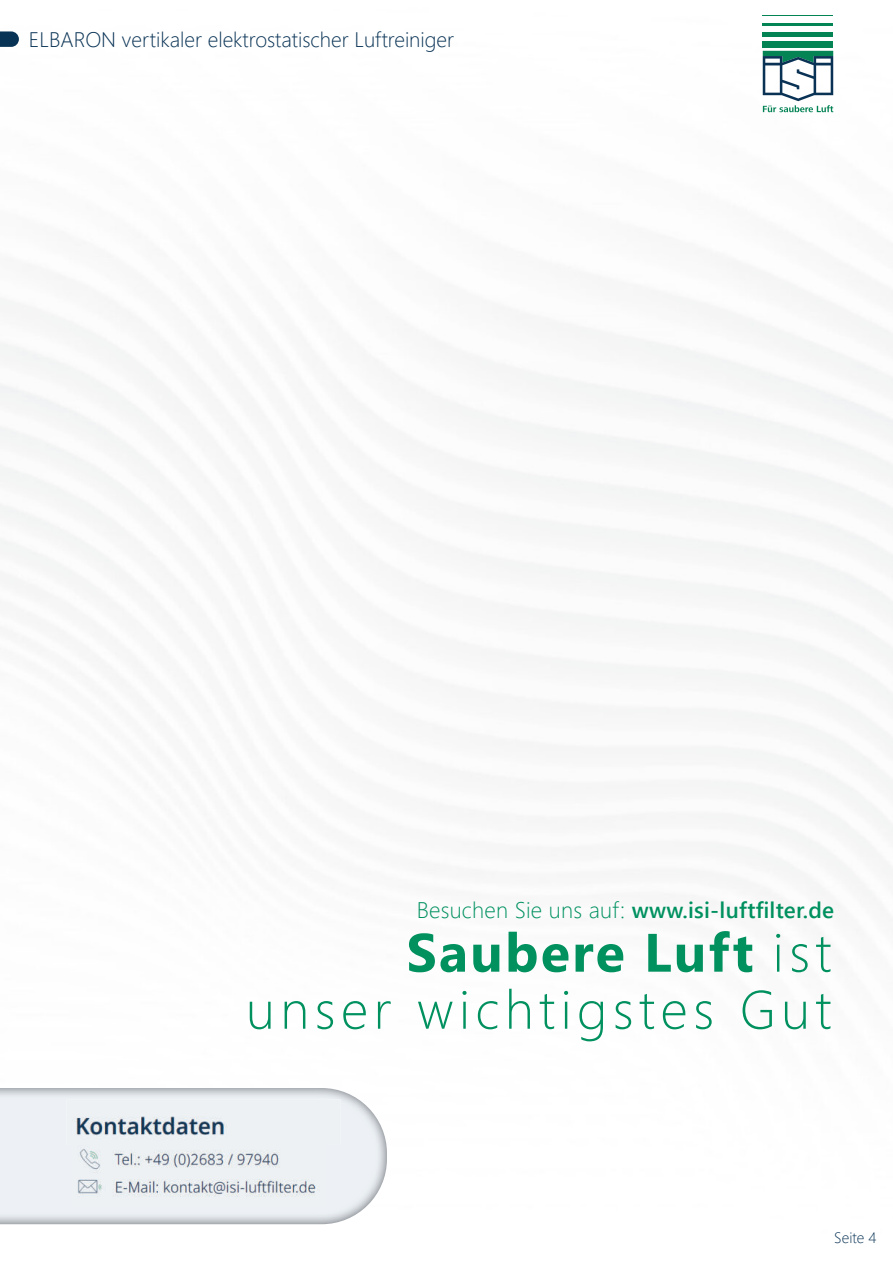
<style>
.page{position:relative;width:893px;height:1263px;background:#fff}
.page>*{position:absolute;margin:0;border:0;box-sizing:border-box;transform-origin:0 0}
.t1{font:300 54px/57px "Segoe UI";letter-spacing:.1em;color:#00915f;text-align:right}
.t2{font:600 22.5px "Segoe UI";letter-spacing:.01em;color:#00915f}
.t3{font:300 21px "Segoe UI";color:#093355}
.t4{font:300 15px "Segoe UI";color:#093355}
.s1{font-weight:300}
.s2{font-weight:700}
</style>
<div class="page">
<img style="left:0;top:15px;width:893px;height:1210px">
<hr style="left:763px;top:15px;width:70px;height:1px;background:#048355">
<hr style="left:763px;top:23px;width:70px;height:3px;background:#048355">
<hr style="left:763px;top:33px;width:70px;height:4px;background:#048355">
<div style="left:763px;top:41px;width:70px;height:7px;background:#048355"></div>
<svg style="left:763px;top:51px;width:70px;height:61px"></svg>
<svg style="left:0;top:31px;width:19px;height:16px"></svg>
<img style="left:0;top:1088px;width:387px;height:136px">
<img style="left:67px;top:1099px;width:274px;height:46px">
<img style="left:73px;top:1140px;width:253px;height:66px">
<p class="t3" style="left:29px;top:31px;width:427px">ELBARON vertikaler elektrostatischer Luftreiniger</p>
<p class="t2" style="left:417px;top:889px;width:419px"><span class="s1">Besuchen Sie uns auf:</span> www.isi-luftfilter.de</p>
<h1 class="t1" style="left:246px;top:929px;width:587px"><span class="s2">Saubere Luft</span> ist<br>unser wichtigstes Gut</h1>
<p class="t4" style="left:834px;top:1231px;width:44px">Seite 4</p>
</div>
